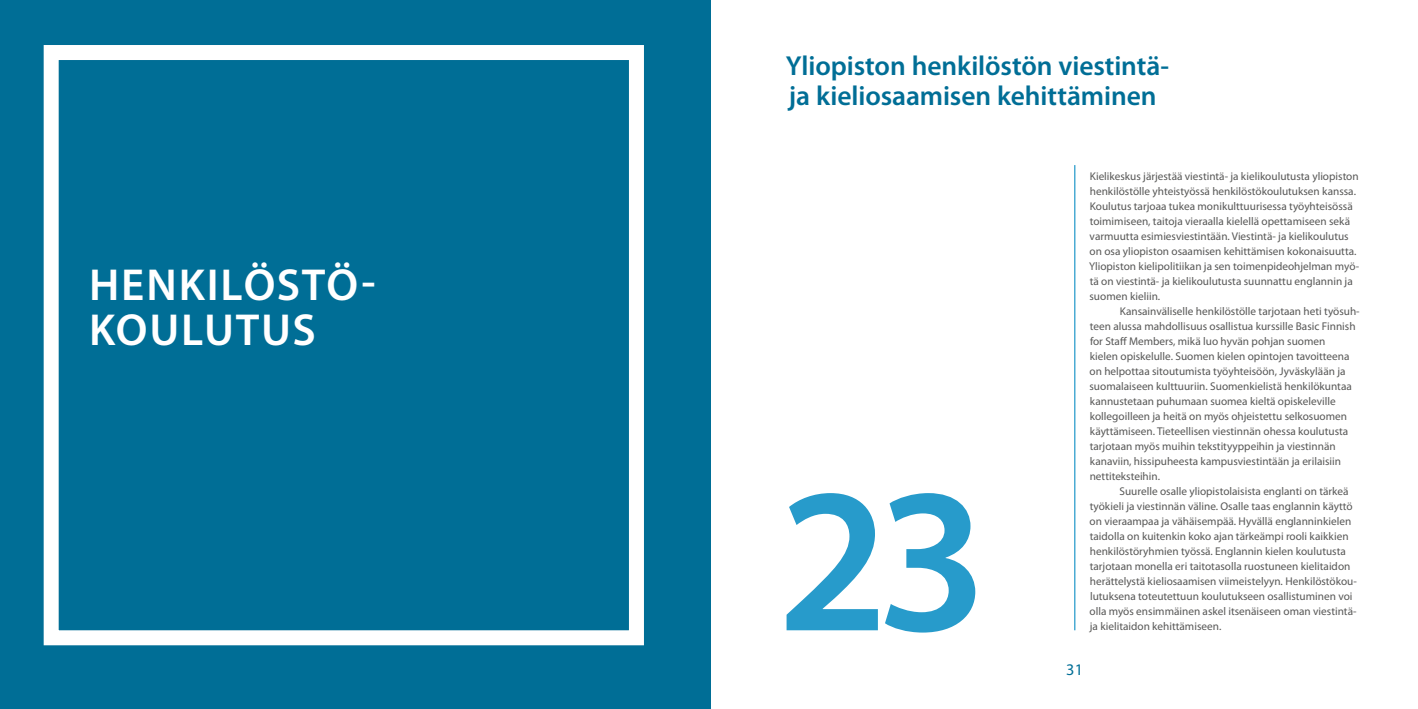
<style>
.page{position:relative;width:1418px;height:709px;background:#fff}
.page>*{position:absolute;margin:0;border:0;box-sizing:border-box;transform-origin:0 0}
.t1{font:600 207.5px "Myriad Pro";color:#279bcb}
.t2{font:600 45px/45px "Myriad Pro";letter-spacing:.04em;color:#fff}
.t3{font:600 27.5px/30px "Myriad Pro";letter-spacing:-.005em;color:#006e96}
.t4{font:16.25px "Myriad Pro";color:#006e96}
.t5{font:11.25px/15px "Myriad Pro";color:#575756}
</style>
<div class="page">
<div style="left:0;top:0;width:710px;height:709px;background:#006e96"></div>
<svg style="left:43px;top:45px;width:601px;height:601px"></svg>
<hr style="left:1074px;top:165px;width:1px;height:465px;background:#279bcb">
<h2 class="t2" style="left:89px;top:261px;width:288px">Henkilöstö&shy;kou</h2>
<h2 class="t2" style="left:181px;top:306px;width:51px">lutus</h2>
<h3 class="t3" style="left:785px;top:50px;width:385px">Yliopiston henkilöstön viestintä&shy;ja kieliosaamisen kehittäminen</h3>
<h1 class="t1" style="left:777px;top:428px;width:212px">23</h1>
<p class="t5" style="left:1089px;top:169px;width:271px">Kielikeskus järjestää viestintä- ja kielikoulutusta yliopiston henkilöstölle yhteistyössä henkilöstökoulutuksen kanssa.<br>Koulutus tarjoaa tukea monikulttuurisessa työyhteisössä toimimiseen, taitoja vieraalla kielellä opettamiseen sekä varmuutta esimiesviestintään. Viestintä- ja kielikoulutus on osa yliopiston osaamisen kehittämisen kokonaisuutta.<br>Yliopiston kielipolitiikan ja sen toimenpideohjelman myö&shy;tä on viestintä- ja kielikoulutusta suunnattu englannin ja suomen kieliin.</p>
<p class="t5" style="left:1089px;top:304px;width:272px;text-indent:30px">Kansainväliselle henkilöstölle tarjotaan heti työsuh&shy;teen alussa mahdollisuus osallistua kurssille Basic Finnish for Staff Members, mikä luo hyvän pohjan suomen<br>kielen opiskelulle. Suomen kielen opintojen tavoitteena on helpottaa sitoutumista työyhteisöön, Jyväskylään ja suomalaiseen kulttuuriin. Suomenkielistä henkilökuntaa kannustetaan puhumaan suomea kieltä opiskeleville kollegoilleen ja heitä on myös ohjeistettu selkosuomen käyttämiseen. Tieteellisen viestinnän ohessa koulutusta tarjotaan myös muihin tekstityyppeihin ja viestinnän kanaviin, hissipuheesta kampusviestintään ja erilaisiin nettiteksteihin.</p>
<p class="t5" style="left:1089px;top:483px;width:269px;text-indent:30px">Suurelle osalle yliopistolaisista englanti on tärkeä työkieli ja viestinnän väline. Osalle taas englannin käyttö on vieraampaa ja vähäisempää. Hyvällä englanninkielen taidolla on kuitenkin koko ajan tärkeämpi rooli kaikkien henkilöstöryhmien työssä. Englannin kielen koulutusta tarjotaan monella eri taitotasolla ruostuneen kielitaidon herättelystä kieliosaamisen viimeistelyyn. Henkilöstökou&shy;lutuksena toteutettuun koulutukseen osallistuminen voi olla myös ensimmäinen askel itsenäiseen oman viestintä&shy;ja kielitaidon kehittämiseen.</p>
<h3 class="t4" style="left:1066px;top:660px;width:19px">31</h3>
</div>
